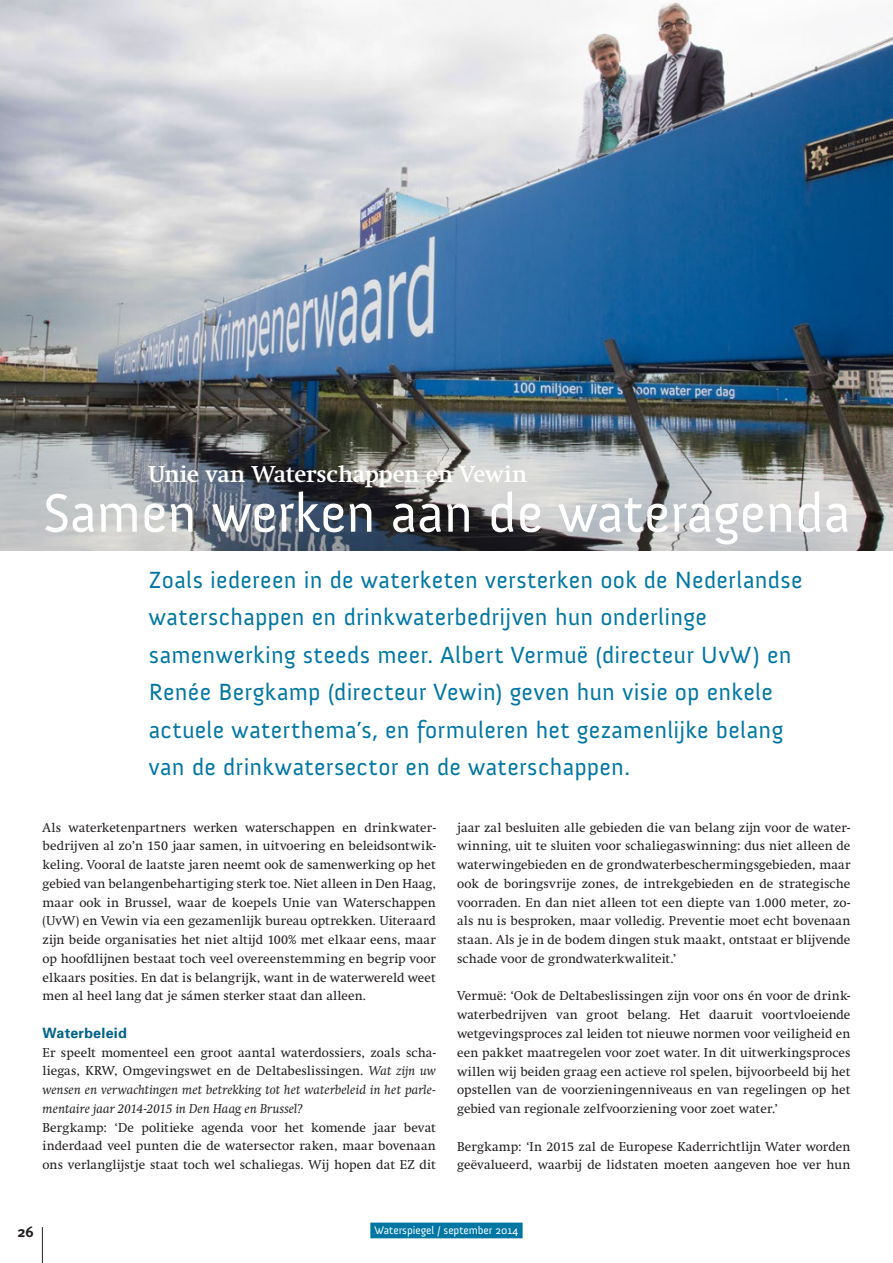
<style>
.page{position:relative;width:893px;height:1263px;background:#fff}
.page>*{position:absolute;margin:0;border:0;box-sizing:border-box;transform-origin:0 0}
.t1{font:55.5px "Anivers";color:#fff}
.t2{font:24px/37.5px "Anivers";letter-spacing:.015em;color:#0076a3}
.t3{font:700 22.5px "Swift";letter-spacing:-.005em;color:#fff}
.t4{font:700 15px "Meta Plus";color:#231f20}
.t5{font:700 14.25px "Univers";letter-spacing:.015em;color:#006288}
.t6{font:12.75px/18.8px "Swift";letter-spacing:.01em;color:#231f20;text-align:justify}
.t7{font:italic 12.75px/18.8px "Swift";letter-spacing:.01em;color:#231f20;text-align:justify}
.t8{font:11.25px "Anivers";color:#fff}
.s1{font-style:normal}
</style>
<div class="page">
<hr style="left:42px;top:1227px;width:1px;height:36px;background:#231f20">
<div style="left:370px;top:1222px;width:153px;height:16px;background:#0076a3"></div>
<img style="left:0;top:0;width:893px;height:550px">
<h3 class="t3" style="left:149px;top:461px;width:380px">Unie van Waterschappen en Vewin</h3>
<h1 class="t1" style="left:43px;top:483px;width:809px">Samen werken aan de wateragenda</h1>
<p class="t2" style="left:149px;top:561px;width:655px">Zoals iedereen in de waterketen versterken ook de Nederlandse waterschappen en drinkwaterbedrijven hun onderlinge samenwerking steeds meer. Albert Vermuë (directeur UvW) en Renée Bergkamp (directeur Vewin) geven hun visie op enkele actuele waterthema’s, en formuleren het gezamenlijke belang van de drinkwatersector en de waterschappen.</p>
<p class="t6" style="left:43px;top:818px;width:395px">Als waterketenpartners werken waterschappen en drinkwater&shy;bedrijven al zo’n 150 jaar samen, in uitvoering en beleidsontwik&shy;keling. Vooral de laatste jaren neemt ook de samenwerking op het gebied van belangenbehartiging sterk toe. Niet alleen in Den Haag, maar ook in Brussel, waar de koepels Unie van Waterschappen (UvW) en Vewin via een gezamenlijk bureau optrekken. Uiteraard zijn beide organisaties het niet altijd 100% met elkaar eens, maar op hoofdlijnen bestaat toch veel overeenstemming en begrip voor elkaars posities. En dat is belangrijk, want in de waterwereld weet men al heel lang dat je sámen sterker staat dan alleen.</p>
<p class="t5" style="left:43px;top:1024px;width:86px">Waterbeleid</p>
<p class="t7" style="left:43px;top:1043px;width:395px"><span class="s1">Er speelt momenteel een groot aantal waterdossiers, zoals scha&shy;liegas, KRW, Omgevingswet en de Deltabeslissingen.</span> Wat zijn uw wensen en verwachtingen met betrekking tot het waterbeleid in het parle&shy;mentaire jaar 2014-2015 in Den Haag en Brussel?</p>
<p class="t6" style="left:43px;top:1118px;width:395px">Bergkamp: ‘De politieke agenda voor het komende jaar bevat inderdaad veel punten die de watersector raken, maar bovenaan ons verlanglijstje staat toch wel schaliegas. Wij hopen dat EZ dit</p>
<p class="t6" style="left:457px;top:818px;width:395px">jaar zal besluiten alle gebieden die van belang zijn voor de water&shy;winning, uit te sluiten voor schaliegaswinning: dus niet alleen de waterwingebieden en de grondwaterbeschermingsgebieden, maar ook de boringsvrije zones, de intrekgebieden en de strategische voorraden. En dan niet alleen tot een diepte van 1.000 meter, zo&shy;als nu is besproken, maar volledig. Preventie moet echt bovenaan staan. Als je in de bodem dingen stuk maakt, ontstaat er blijvende schade voor de grondwaterkwaliteit.’</p>
<p class="t6" style="left:457px;top:987px;width:395px">Vermuë: ‘Ook de Deltabeslissingen zijn voor ons én voor de drink&shy;waterbedrijven van groot belang. Het daaruit voortvloeiende wetgevingsproces zal leiden tot nieuwe normen voor veiligheid en een pakket maatregelen voor zoet water. In dit uitwerkingsproces willen wij beiden graag een actieve rol spelen, bijvoorbeeld bij het opstellen van de voorzieningenniveaus en van regelingen op het gebied van regionale zelfvoorziening voor zoet water.’</p>
<p class="t6" style="left:457px;top:1137px;width:395px">Bergkamp: ‘In 2015 zal de Europese Kaderrichtlijn Water worden geëvalueerd, waarbij de lidstaten moeten aangeven hoe ver hun</p>
<p class="t4" style="left:17px;top:1223px;width:18px">26</p>
<p class="t8" style="left:375px;top:1224px;width:145px">Waterspiegel / september 2014</p>
</div>
